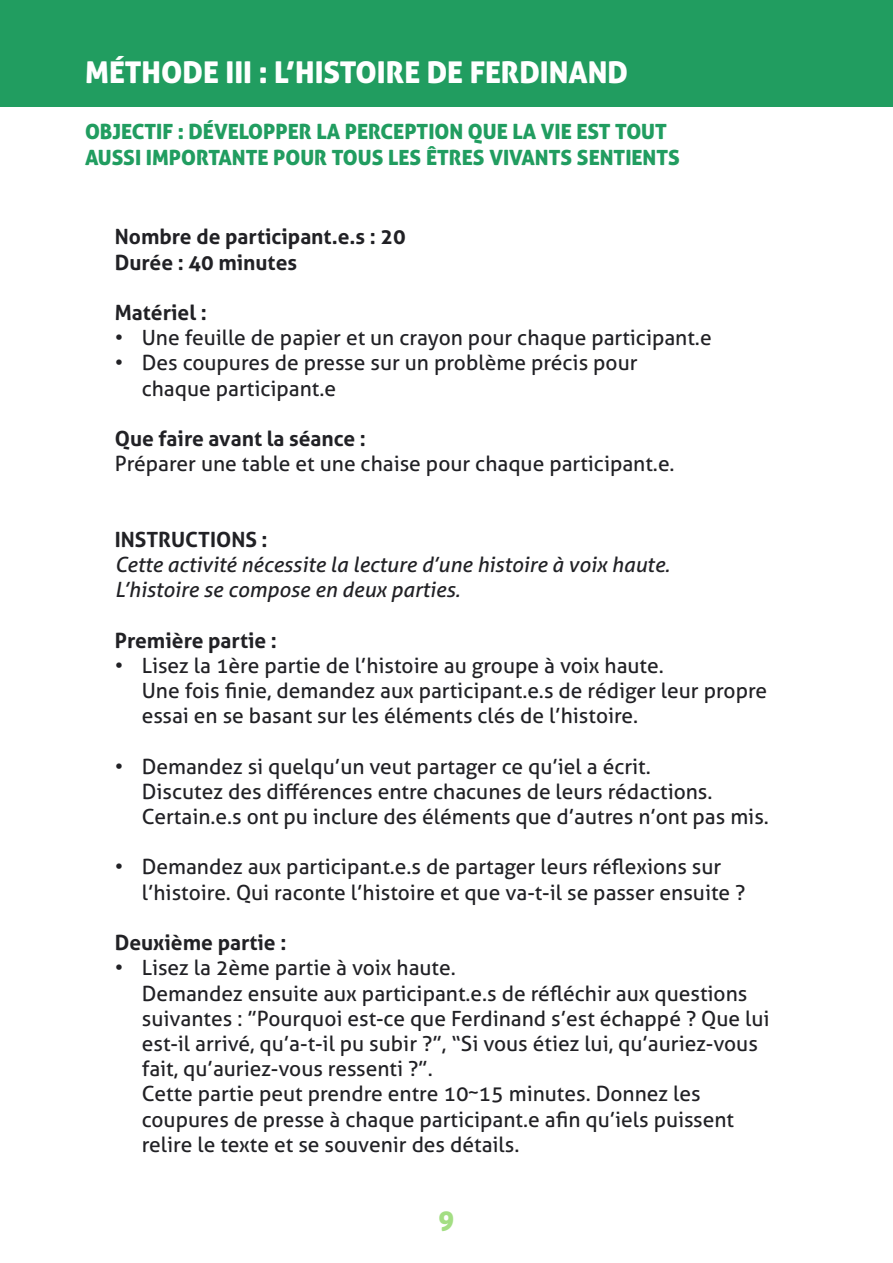
<style>
.page{position:relative;width:893px;height:1263px;background:#fff}
.page>*{position:absolute;margin:0;border:0;box-sizing:border-box;transform-origin:0 0}
.t1{font:30px "Aller Display";color:#fff}
.t2{font:27px "Aller Display";color:#a3de83}
.t3{font:21px/25.2px "Aller";color:#212125}
.t4{font:700 21px/25.2px "Aller";color:#212125}
.t5{font:21px/25.2px "Aller Display";color:#219d60}
.t6{font:italic 21px/25.2px "Aller";color:#212125}
</style>
<div class="page">
<div style="left:0;top:0;width:893px;height:106px;background:#219d60"></div>
<h1 class="t1" style="left:85px;top:53px;width:545px">MÉTHODE III : L’HISTOIRE DE FERDINAND</h1>
<p class="t5" style="left:85px;top:119px;width:596px">OBJECTIF : DÉVELOPPER LA PERCEPTION QUE LA VIE EST TOUT<br>AUSSI IMPORTANTE POUR TOUS LES ÊTRES VIVANTS SENTIENTS</p>
<p class="t4" style="left:115px;top:224px;width:292px">Nombre de participant.e.s : 20<br>Durée : 40 minutes</p>
<p class="t4" style="left:115px;top:300px;width:94px">Matériel :</p>
<p class="t3" style="left:115px;top:325px;width:598px">• Une feuille de papier et un crayon pour chaque participant.e</p>
<p class="t3" style="left:142px;top:350px;width:497px;text-indent:-27px">• Des coupures de presse sur un problème précis pour chaque participant.e</p>
<p class="t4" style="left:115px;top:426px;width:253px">Que faire avant la séance :</p>
<p class="t3" style="left:115px;top:451px;width:561px">Préparer une table et une chaise pour chaque participant.e.</p>
<p class="t4" style="left:115px;top:527px;width:154px">Instructions :</p>
<p class="t6" style="left:115px;top:552px;width:556px">Cette activité nécessite la lecture d’une histoire à voix haute.<br>L’histoire se compose en deux parties.</p>
<p class="t4" style="left:115px;top:627px;width:164px">Première partie :</p>
<p class="t3" style="left:142px;top:653px;width:627px;text-indent:-27px">• Lisez la 1ère partie de l’histoire au groupe à voix haute.<br>Une fois finie, demandez aux participant.e.s de rédiger leur propre essai en se basant sur les éléments clés de l’histoire.</p>
<p class="t3" style="left:142px;top:753px;width:629px;text-indent:-27px">• Demandez si quelqu’un veut partager ce qu’iel a écrit.<br>Discutez des différences entre chacunes de leurs rédactions.<br>Certain.e.s ont pu inclure des éléments que d’autres n’ont pas mis.</p>
<p class="t3" style="left:142px;top:854px;width:605px;text-indent:-27px">• Demandez aux participant.e.s de partager leurs réflexions sur l’histoire. Qui raconte l’histoire et que va-t-il se passer ensuite ?</p>
<p class="t4" style="left:115px;top:930px;width:173px">Deuxième partie :</p>
<p class="t3" style="left:142px;top:955px;width:629px;text-indent:-27px">• Lisez la 2ème partie à voix haute.<br>Demandez ensuite aux participant.e.s de réfléchir aux questions suivantes : ”Pourquoi est-ce que Ferdinand s’est échappé ? Que lui est-il arrivé, qu’a-t-il pu subir ?”, “Si vous étiez lui, qu’auriez-vous fait, qu’auriez-vous ressenti ?”.<br>Cette partie peut prendre entre 10~15 minutes. Donnez les coupures de presse à chaque participant.e afin qu’iels puissent relire le texte et se souvenir des détails.</p>
<p class="t2" style="left:438px;top:1202px;width:18px">9</p>
</div>
